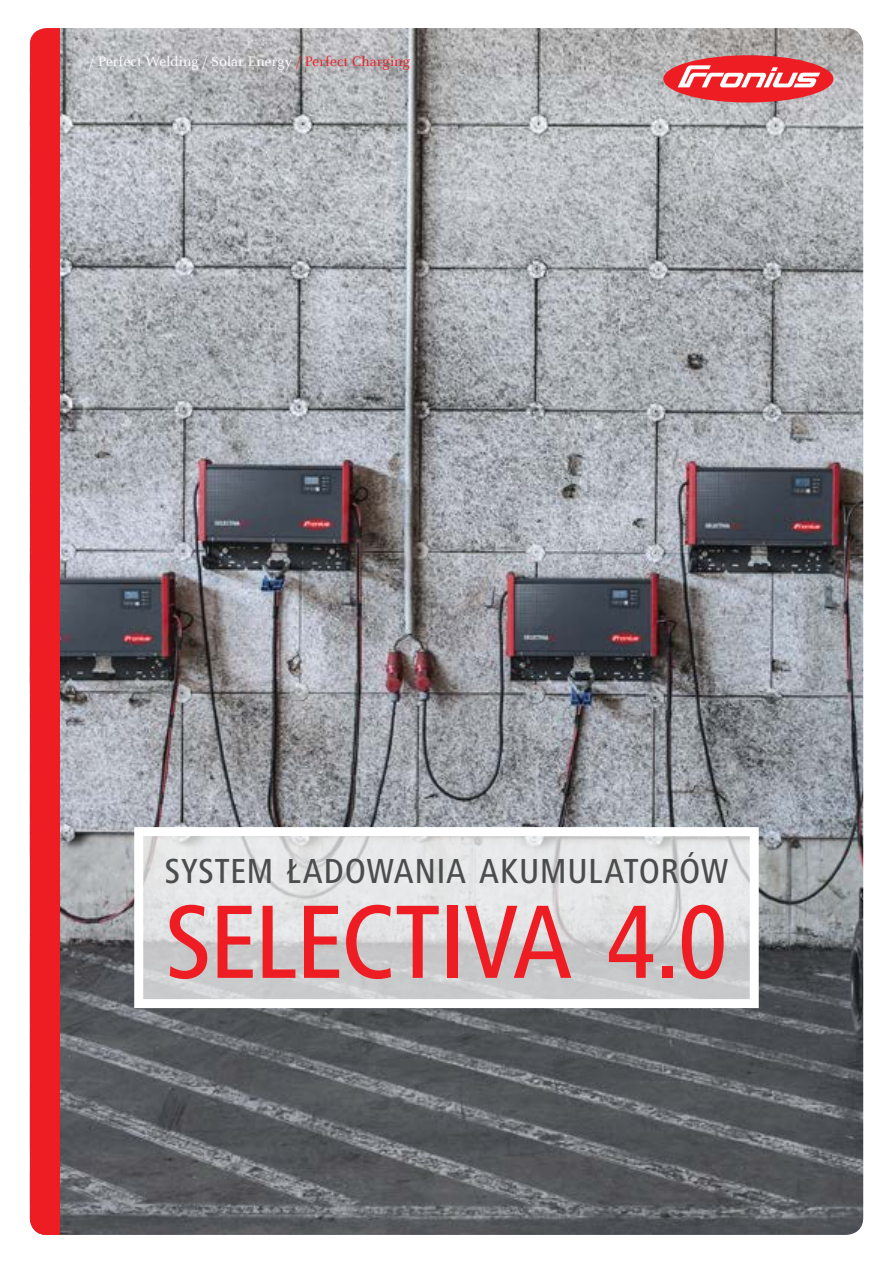
<style>
.page{position:relative;width:893px;height:1263px;background:#fff}
.page>*{position:absolute;margin:0;border:0;box-sizing:border-box;transform-origin:0 0}
.t1{font:500 condensed 108px "Frutiger Next LTW1 G";letter-spacing:-.025em;color:#ee1d23}
.t2{font:500 condensed 36px "Frutiger Next LTW1 G";letter-spacing:.015em;color:#4b4c4d}
.t3{font:15px "Celeste Offc Pro";letter-spacing:.01em;color:#fff}
.s1{color:#ee1d23}
</style>
<div class="page">
<img style="left:60px;top:28px;width:803px;height:1207px">
<div style="left:30px;top:28px;width:30px;height:1207px;background:#ee1d23"></div>
<div style="left:663px;top:55px;width:170px;height:48px;background:#ee1d23;border-radius:50%"></div>
<svg style="left:678px;top:65px;width:142px;height:22px"></svg>
<svg style="left:144px;top:837px;width:605px;height:161px;background:#d9dadb"></svg>
<div style="left:134px;top:827px;width:625px;height:181px;border:9px solid #fff"></div>
<p class="t3" style="left:90px;top:52px;width:322px">/ Perfect Welding / Solar Energy <span class="s1">/ Perfect Charging</span></p>
<h2 class="t2" style="left:164px;top:851px;width:565px">SYSTEM ŁADOWANIA AKUMULATORÓW</h2>
<h1 class="t1" style="left:164px;top:880px;width:565px">SELECTIVA 4.0</h1>
</div>
